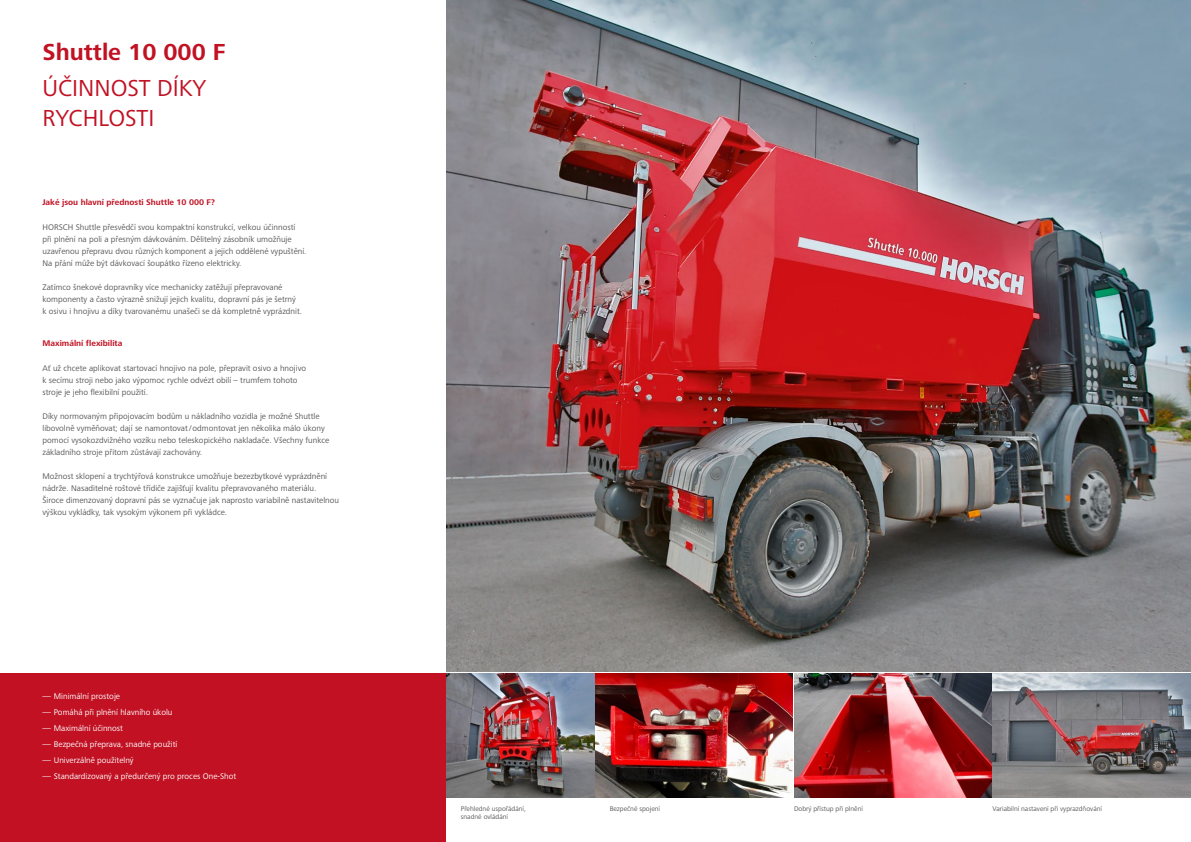
<style>
.page{position:relative;width:1191px;height:842px;background:#fff}
.page>*{position:absolute;margin:0;border:0;box-sizing:border-box;transform-origin:0 0}
.t1{font:24px/30px "Frutiger Next LTW1 G";color:#c11123}
.t2{font:700 24px "Frutiger Next LTW1 G";color:#c11123}
.t3{font:8.5px/12px "Frutiger Next LTW1 G";color:#555756}
.t4{font:8.5px/16px "Frutiger Next LTW1 G";color:#fff}
.t5{font:700 8.5px "Frutiger Next LTW1 G";color:#c11123}
.t6{font:7px "Frutiger Next LTW1 G";color:#555756}
</style>
<div class="page">
<div style="left:0;top:673px;width:445px;height:169px;background:#c11123"></div>
<img style="left:446px;top:0;width:745px;height:672px">
<img style="left:794px;top:673px;width:397px;height:124px">
<img style="left:446px;top:673px;width:346px;height:124px">
<h1 class="t2" style="left:43px;top:38px;width:185px">Shuttle 10 000 F</h1>
<h1 class="t1" style="left:43px;top:73px;width:165px">ÚČINNOST DÍKY<br>RYCHLOSTI</h1>
<p class="t5" style="left:43px;top:197px;width:174px">Jaké jsou hlavní přednosti Shuttle 10 000 F?</p>
<p class="t3" style="left:43px;top:221px;width:265px">HORSCH Shuttle přesvědčí svou kompaktní konstrukcí, velkou účinností při plnění na poli a přesným dávkováním. Dělitelný zásobník umožňuje uzavřenou přepravu dvou různých komponent a jejich oddělené vypuštění.<br>Na přání může být dávkovací šoupátko řízeno elektricky.</p>
<p class="t3" style="left:43px;top:281px;width:261px">Zatímco šnekové dopravníky více mechanicky zatěžují přepravované komponenty a často výrazně snižují jejich kvalitu, dopravní pás je šetrný k osivu i hnojivu a díky tvarovanému unašeči se dá kompletně vyprázdnit.</p>
<p class="t5" style="left:43px;top:338px;width:81px">Maximální flexibilita</p>
<p class="t3" style="left:43px;top:362px;width:265px">Ať už chcete aplikovat startovací hnojivo na pole, přepravit osivo a hnojivo k secímu stroji nebo jako výpomoc rychle odvézt obilí – trumfem tohoto stroje je jeho flexibilní použití.</p>
<p class="t3" style="left:43px;top:410px;width:288px">Díky normovaným připojovacím bodům u nákladního vozidla je možné Shuttle libovolně vyměňovat; dají se namontovat/odmontovat jen několika málo úkony pomocí vysokozdvižného vozíku nebo teleskopického nakladače. Všechny funkce základního stroje přitom zůstávají zachovány.</p>
<p class="t3" style="left:43px;top:471px;width:298px">Možnost sklopení a trychtýřová konstrukce umožňuje bezezbytkové vyprázdnění nádrže. Nasaditelné roštové třídiče zajišťují kvalitu přepravovaného materiálu.<br>Široce dimenzovaný dopravní pás se vyznačuje jak naprosto variabilně nastavitelnou výškou vykládky, tak vysokým výkonem při vykládce.</p>
<p class="t4" style="left:43px;top:689px;width:195px">― Minimální prostoje<br>― Pomáhá při plnění hlavního úkolu<br>― Maximální účinnost<br>― Bezpečná přeprava, snadné použití<br>― Univerzálně použitelný<br>― Standardizovaný a předurčený pro proces One-Shot</p>
<p class="t6" style="left:461px;top:804px;width:67px">Přehledné uspořádání,</p>
<p class="t6" style="left:794px;top:804px;width:70px">Dobrý přístup při plnění</p>
<p class="t6" style="left:992px;top:804px;width:111px">Variabilní nastavení při vyprazdňování</p>
<p class="t6" style="left:461px;top:813px;width:49px">snadné ovládání</p>
<p class="t6" style="left:609px;top:804px;width:52px">Bezpečné spojení</p>
</div>
